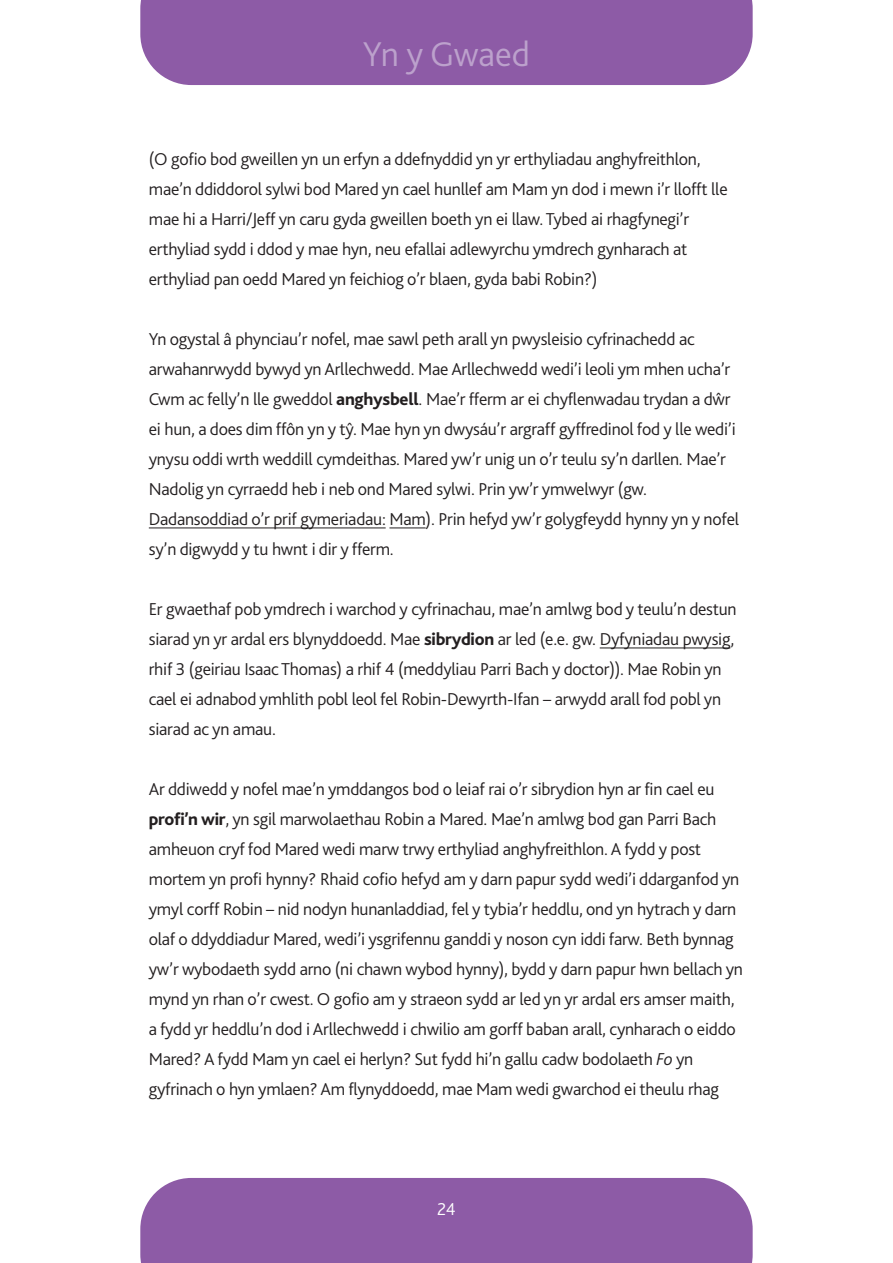
<style>
.page{position:relative;width:893px;height:1263px;background:#fff}
.page>*{position:absolute;margin:0;border:0;box-sizing:border-box;transform-origin:0 0}
.t1{font:300 36px "Bliss 2";color:#bca1cc}
.t2{font:300 18px/30px "Bliss 2";letter-spacing:-.015em;color:#231f20}
.t3{font:300 18px "Bliss 2";color:#fff}
.s1{font-weight:800}
.s2{font-style:italic}
</style>
<div class="page">
<hr style="left:149px;top:527px;width:237px;height:1px;background:#231f20">
<hr style="left:389px;top:527px;width:37px;height:1px;background:#231f20">
<hr style="left:600px;top:647px;width:130px;height:1px;background:#231f20">
<div style="left:140px;top:0;width:613px;height:85px;background:#8d5ba6"></div>
<div style="left:140px;top:1178px;width:613px;height:85px;background:#8d5ba6"></div>
<h1 class="t1" style="left:363px;top:41px;width:169px">Yn y Gwaed</h1>
<p class="t2" style="left:149px;top:146px;width:580px">(O gofio bod gweillen yn un erfyn a ddefnyddid yn yr erthyliadau anghyfreithlon, mae’n ddiddorol sylwi bod Mared yn cael hunllef am Mam yn dod i mewn i’r llofft lle mae hi a Harri/Jeff yn caru gyda gweillen boeth yn ei llaw. Tybed ai rhagfynegi’r erthyliad sydd i ddod y mae hyn, neu efallai adlewyrchu ymdrech gynharach at erthyliad pan oedd Mared yn feichiog o’r blaen, gyda babi Robin?)</p>
<p class="t2" style="left:149px;top:326px;width:592px">Yn ogystal â phynciau’r nofel, mae sawl peth arall yn pwysleisio cyfrinachedd ac arwahanrwydd bywyd yn Arllechwedd. Mae Arllechwedd wedi’i leoli ym mhen ucha’r Cwm ac felly’n lle gweddol <span class="s1">anghysbell</span>. Mae’r fferm ar ei chyflenwadau trydan a dŵr ei hun, a does dim ffôn yn y tŷ. Mae hyn yn dwysáu’r argraff gyffredinol fod y lle wedi’i ynysu oddi wrth weddill cymdeithas. Mared yw’r unig un o’r teulu sy’n darllen. Mae’r Nadolig yn cyrraedd heb i neb ond Mared sylwi. Prin yw’r ymwelwyr (gw.<br>Dadansoddiad o’r prif gymeriadau: Mam). Prin hefyd yw’r golygfeydd hynny yn y nofel sy’n digwydd y tu hwnt i dir y fferm.</p>
<p class="t2" style="left:149px;top:596px;width:589px">Er gwaethaf pob ymdrech i warchod y cyfrinachau, mae’n amlwg bod y teulu’n destun siarad yn yr ardal ers blynyddoedd. Mae <span class="s1">sibrydion</span> ar led (e.e. gw. Dyfyniadau pwysig, rhif 3 (geiriau Isaac Thomas) a rhif 4 (meddyliau Parri Bach y doctor)). Mae Robin yn cael ei adnabod ymhlith pobl leol fel Robin-Dewyrth-Ifan – arwydd arall fod pobl yn siarad ac yn amau.</p>
<p class="t2" style="left:149px;top:776px;width:596px">Ar ddiwedd y nofel mae’n ymddangos bod o leiaf rai o’r sibrydion hyn ar fin cael eu <span class="s1">profi’n wir</span>, yn sgil marwolaethau Robin a Mared. Mae’n amlwg bod gan Parri Bach amheuon cryf fod Mared wedi marw trwy erthyliad anghyfreithlon. A fydd y post mortem yn profi hynny? Rhaid cofio hefyd am y darn papur sydd wedi’i ddarganfod yn ymyl corff Robin – nid nodyn hunanladdiad, fel y tybia’r heddlu, ond yn hytrach y darn olaf o ddyddiadur Mared, wedi’i ysgrifennu ganddi y noson cyn iddi farw. Beth bynnag yw’r wybodaeth sydd arno (ni chawn wybod hynny), bydd y darn papur hwn bellach yn mynd yn rhan o’r cwest. O gofio am y straeon sydd ar led yn yr ardal ers amser maith, a fydd yr heddlu’n dod i Arllechwedd i chwilio am gorff baban arall, cynharach o eiddo Mared? A fydd Mam yn cael ei herlyn? Sut fydd hi’n gallu cadw bodolaeth <span class="s2">Fo</span> yn gyfrinach o hyn ymlaen? Am flynyddoedd, mae Mam wedi gwarchod ei theulu rhag</p>
<p class="t3" style="left:437px;top:1203px;width:20px">24</p>
</div>
